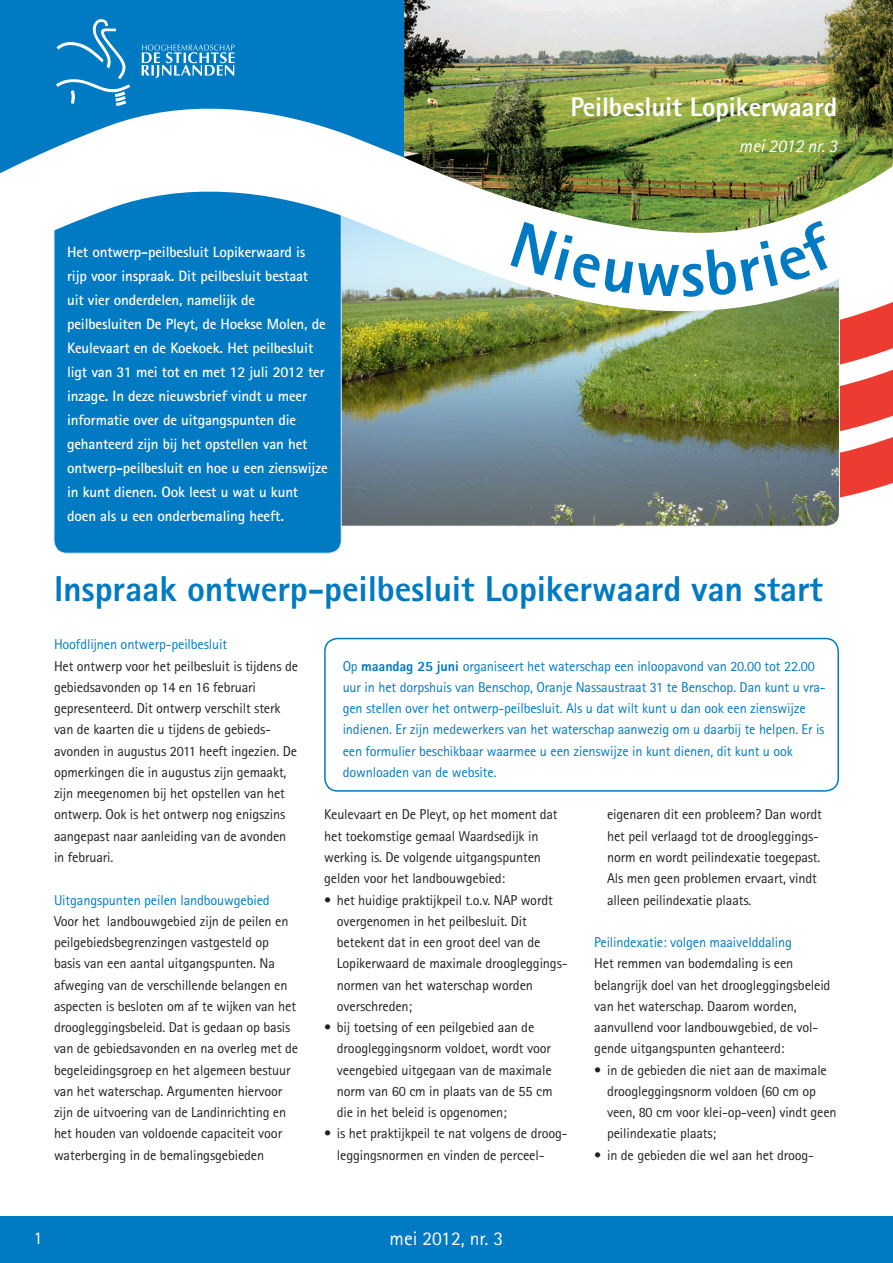
<style>
.page{position:relative;width:893px;height:1263px;background:#fff}
.page>*{position:absolute;margin:0;border:0;box-sizing:border-box;transform-origin:0 0}
.t1{font:800 36px "Rotis Sans Serif";letter-spacing:-.005em;color:#007ac2}
.t2{font:800 27px "Rotis Sans Serif";letter-spacing:-.005em;color:#fff}
.t3{font:19.5px "Rotis Sans Serif";color:#fff}
.t4{font:italic 18px "Rotis Sans Serif";color:#fff}
.t5{font:18px "Rotis Sans Serif";color:#fff}
.t6{font:700 15px/24px "Rotis Sans Serif";letter-spacing:-.01em;color:#fff}
.t7{font:14.25px/21.3px "Rotis Sans Serif";letter-spacing:-.01em;color:#231f20}
.t8{font:14.25px/21.3px "Rotis Sans Serif";letter-spacing:-.01em;color:#007ac2}
.s1{font-weight:800}
</style>
<div class="page">
<div style="left:0;top:1216px;width:893px;height:47px;background:#007ac2"></div>
<img style="left:342px;top:320px;width:496px;height:205px">
<div style="left:54px;top:134px;width:287px;height:419px;background:#007ac2;border-radius:13px"></div>
<svg style="left:53px;top:237px;width:457px;height:83px"></svg>
<svg style="left:0;top:0;width:404px;height:237px;fill:#007ac2"></svg>
<img style="left:404px;top:0;width:489px;height:220px">
<svg style="left:56px;top:19px;width:74px;height:87px;background:#238cca"></svg>
<svg style="left:142px;top:45px;width:92px;height:33px;background:#4ba1d3"></svg>
<div style="left:324px;top:638px;width:515px;height:154px;border:2px solid #007ac2;border-radius:13px"></div>
<img style="left:510px;top:220px;width:383px;height:284px">
<p class="t6" style="left:67px;top:239px;width:262px">Het ontwerp-peilbesluit Lopikerwaard is rijp voor inspraak. Dit peilbesluit bestaat uit vier onderdelen, namelijk de peilbesluiten De Pleyt, de Hoekse Molen, de Keulevaart en de Koekoek. Het peilbesluit ligt van 31 mei tot en met 12 juli 2012 ter inzage. In deze nieuwsbrief vindt u meer informatie over de uitgangspunten die gehanteerd zijn bij het opstellen van het ontwerp-peilbesluit en hoe u een zienswijze in kunt dienen. Ook leest u wat u kunt doen als u een onderbemaling heeft.</p>
<h2 class="t2" style="left:570px;top:89px;width:268px">Peilbesluit Lopikerwaard</h2>
<p class="t4" style="left:739px;top:135px;width:100px">mei 2012 nr. 3</p>
<h1 class="t1" style="left:54px;top:566px;width:770px">Inspraak ontwerp-peilbesluit Lopikerwaard van start</h1>
<p class="t8" style="left:54px;top:634px;width:175px">Hoofdlijnen ontwerp-peilbesluit</p>
<p class="t7" style="left:54px;top:655px;width:246px">Het ontwerp voor het peilbesluit is tijdens de gebiedsavonden op 14 en 16 februari gepresenteerd. Dit ontwerp verschilt sterk van de kaarten die u tijdens de gebieds&shy;avonden in augustus 2011 heeft ingezien. De opmerkingen die in augustus zijn gemaakt, zijn meegenomen bij het opstellen van het ontwerp. Ook is het ontwerp nog enigszins aangepast naar aanleiding van de avonden in februari.</p>
<p class="t8" style="left:54px;top:889px;width:217px">Uitgangspunten peilen landbouwgebied</p>
<p class="t7" style="left:54px;top:910px;width:246px">Voor het landbouwgebied zijn de peilen en peilgebiedsbegrenzingen vastgesteld op basis van een aantal uitgangspunten. Na afweging van de verschillende belangen en aspecten is besloten om af te wijken van het droogleggingsbeleid. Dat is gedaan op basis van de gebiedsavonden en na overleg met de begeleidingsgroep en het algemeen bestuur van het waterschap. Argumenten hiervoor zijn de uitvoering van de Landinrichting en het houden van voldoende capaciteit voor waterberging in de bemalingsgebieden</p>
<p class="t8" style="left:343px;top:655px;width:485px">Op <span class="s1">maandag 25 juni</span> organiseert het waterschap een inloopavond van 20.00 tot 22.00 uur in het dorpshuis van Benschop, Oranje Nassaustraat 31 te Benschop. Dan kunt u vra&shy;gen stellen over het ontwerp-peilbesluit. Als u dat wilt kunt u dan ook een zienswijze indienen. Er zijn medewerkers van het waterschap aanwezig om u daarbij te helpen. Er is een formulier beschikbaar waarmee u een zienswijze in kunt dienen, dit kunt u ook downloaden van de website.</p>
<p class="t7" style="left:324px;top:804px;width:235px">Keulevaart en De Pleyt, op het moment dat het toekomstige gemaal Waardsedijk in werking is. De volgende uitgangspunten gelden voor het landbouwgebied:</p>
<p class="t7" style="left:337px;top:889px;width:231px;text-indent:-13px">• het huidige praktijkpeil t.o.v. NAP wordt overgenomen in het peilbesluit. Dit betekent dat in een groot deel van de Lopikerwaard de maximale droogleggings&shy;normen van het waterschap worden overschreden;</p>
<p class="t7" style="left:337px;top:1016px;width:217px;text-indent:-13px">• bij toetsing of een peilgebied aan de droogleggingsnorm voldoet, wordt voor veengebied uitgegaan van de maximale norm van 60 cm in plaats van de 55 cm die in het beleid is opgenomen;</p>
<p class="t7" style="left:337px;top:1123px;width:232px;text-indent:-13px">• is het praktijkpeil te nat volgens de droog&shy;leggingsnormen en vinden de perceel-</p>
<p class="t7" style="left:607px;top:804px;width:216px">eigenaren dit een probleem? Dan wordt het peil verlaagd tot de droogleggings&shy;norm en wordt peilindexatie toegepast.<br>Als men geen problemen ervaart, vindt alleen peilindexatie plaats.</p>
<p class="t8" style="left:594px;top:931px;width:199px">Peilindexatie: volgen maaivelddaling</p>
<p class="t7" style="left:594px;top:953px;width:238px">Het remmen van bodemdaling is een belangrijk doel van het droogleggingsbeleid van het waterschap. Daarom worden, aanvullend voor landbouwgebied, de vol&shy;gende uitgangspunten gehanteerd:</p>
<p class="t7" style="left:607px;top:1059px;width:231px;text-indent:-13px">• in de gebieden die niet aan de maximale droogleggingsnorm voldoen (60 cm op veen, 80 cm voor klei-op-veen) vindt geen peilindexatie plaats;</p>
<p class="t7" style="left:594px;top:1144px;width:221px">• in de gebieden die wel aan het droog-</p>
<p class="t5" style="left:34px;top:1227px;width:10px">1</p>
<h3 class="t3" style="left:390px;top:1227px;width:115px">mei 2012, nr. 3</h3>
</div>
